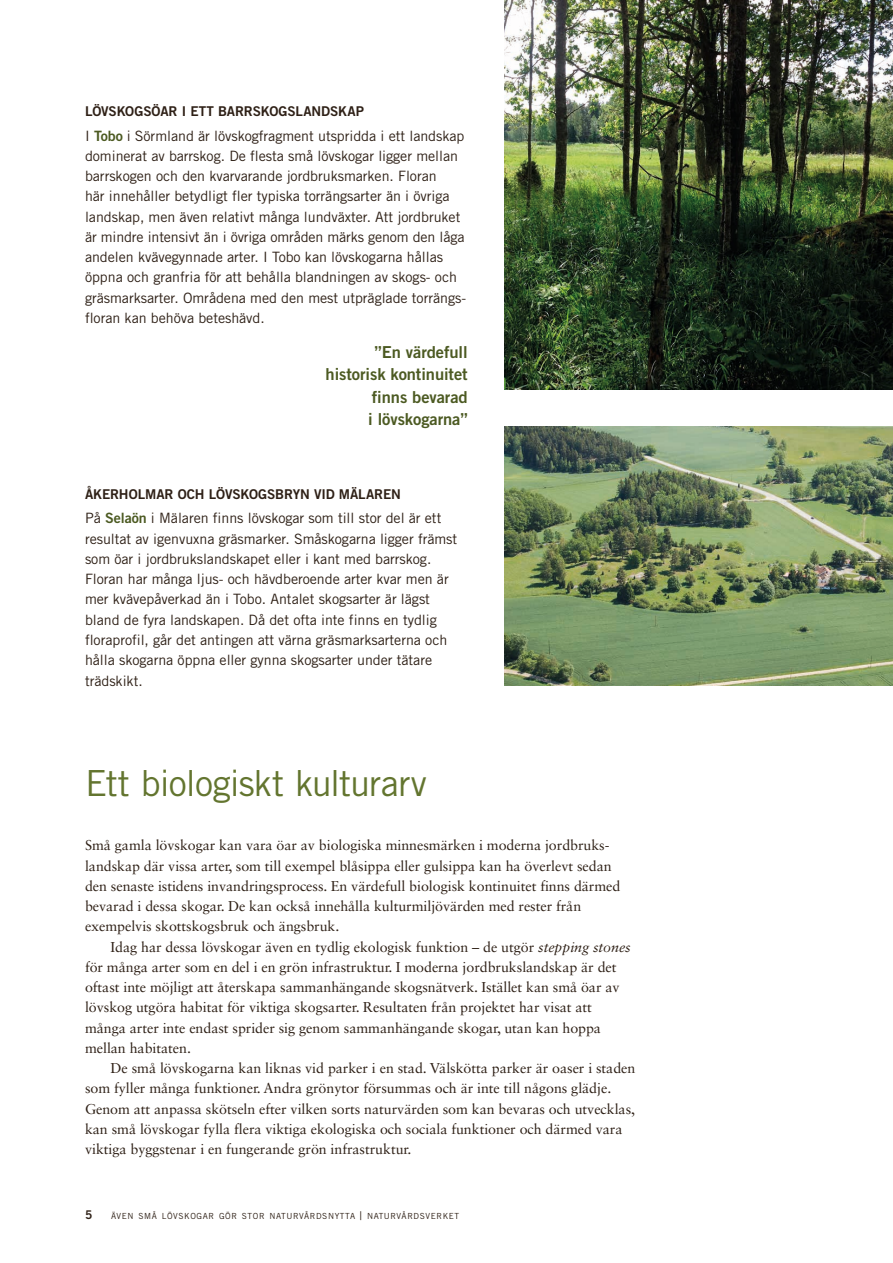
<style>
.page{position:relative;width:893px;height:1263px;background:#fff}
.page>*{position:absolute;margin:0;border:0;box-sizing:border-box;transform-origin:0 0}
.t1{font:36px "Trade Gothic LT Std";letter-spacing:-.025em;color:#63752f}
.t2{font:16.5px/22.5px "Trade Gothic LT Std Bd 2";letter-spacing:-.005em;color:#4c5a22;text-align:right}
.t3{font:14.25px/20.2px "Sabon LT Std";letter-spacing:-.005em;color:#2e2016}
.t4{font:14.25px/20.2px "Trade Gothic LT Std";letter-spacing:-.005em;color:#2e2016}
.t5{font:13.5px "Trade Gothic LT Std Bd 2";letter-spacing:-.01em;color:#2e2016}
.t6{font:12px "Trade Gothic LT Std Bd 2";color:#2e2016}
.t7{font:8.4px "Trade Gothic LT Std";letter-spacing:.07em;color:#2e2016}
.s1{font-family:"Trade Gothic LT Std Bd 2";color:#4c5a22}
.s2{font-style:italic}
.s3{font-size:12px}
</style>
<div class="page">
<img style="left:504px;top:0;width:389px;height:389px">
<img style="left:504px;top:427px;width:389px;height:258px">
<p class="t5" style="left:85px;top:103px;width:281px">LÖVSKOGSÖAR I ETT BARRSKOGSLANDSKAP</p>
<p class="t4" style="left:85px;top:125px;width:383px">I <span class="s1">Tobo</span> i Sörmland är lövskogfragment utspridda i ett landskap dominerat av barrskog. De flesta små lövskogar ligger mellan barrskogen och den kvarvarande jordbruksmarken. Floran<br>här innehåller betydligt fler typiska torrängsarter än i övriga landskap, men även relativt många lundväxter. Att jordbruket är mindre intensivt än i övriga områden märks genom den låga andelen kvävegynnade arter. I Tobo kan lövskogarna hållas öppna och granfria för att behålla blandningen av skogs- och gräsmarksarter. Områdena med den mest utpräglade torrängs&shy;floran kan behöva beteshävd.</p>
<p class="t2" style="left:326px;top:340px;width:144px">”En värdefull historisk kontinuitet finns bevarad<br>i lövskogarna”</p>
<p class="t5" style="left:85px;top:486px;width:317px">ÅKERHOLMAR OCH LÖVSKOGSBRYN VID MÄLAREN</p>
<p class="t4" style="left:85px;top:508px;width:374px">På <span class="s1">Selaön</span> i Mälaren finns lövskogar som till stor del är ett resultat av igenvuxna gräsmarker. Småskogarna ligger främst som öar i jordbrukslandskapet eller i kant med barrskog.<br>Floran har många ljus- och hävdberoende arter kvar men är mer kvävepåverkad än i Tobo. Antalet skogsarter är lägst bland de fyra landskapen. Då det ofta inte finns en tydlig floraprofil, går det antingen att värna gräsmarksarterna och hålla skogarna öppna eller gynna skogsarter under tätare trädskikt.</p>
<h1 class="t1" style="left:85px;top:761px;width:343px">Ett biologiskt kulturarv</h1>
<p class="t3" style="left:85px;top:835px;width:537px">Små gamla lövskogar kan vara öar av biologiska minnesmärken i moderna jordbruks&shy;landskap där vissa arter, som till exempel blåsippa eller gulsippa kan ha överlevt sedan den senaste istidens invandringsprocess. En värdefull biologisk kontinuitet finns därmed bevarad i dessa skogar. De kan också innehålla kulturmiljövärden med rester från exempelvis skottskogsbruk och ängsbruk.</p>
<p class="t3" style="left:85px;top:936px;width:547px;text-indent:26px">Idag har dessa lövskogar även en tydlig ekologisk funktion – de utgör <span class="s2">stepping stones </span>för många arter som en del i en grön infrastruktur. I moderna jordbrukslandskap är det oftast inte möjligt att återskapa sammanhängande skogsnätverk. Istället kan små öar av lövskog utgöra habitat för viktiga skogsarter. Resultaten från projektet har visat att många arter inte endast sprider sig genom sammanhängande skogar, utan kan hoppa mellan habitaten.</p>
<p class="t3" style="left:85px;top:1058px;width:552px;text-indent:26px">De små lövskogarna kan liknas vid parker i en stad. Välskötta parker är oaser i staden som fyller många funktioner. Andra grönytor försummas och är inte till någons glädje.<br>Genom att anpassa skötseln efter vilken sorts naturvärden som kan bevaras och utvecklas, kan små lövskogar fylla flera viktiga ekologiska och sociala funktioner och därmed vara viktiga byggstenar i en fungerande grön infrastruktur.</p>
<p class="t6" style="left:85px;top:1207px;width:9px">5</p>
<p class="t7" style="left:111px;top:1210px;width:350px">ÄVEN SMÅ LÖVSKOGAR GÖR STOR NATURVÅRDSNYTTA <span class="s3">|</span> NATURVÅRDSVERKET</p>
</div>
